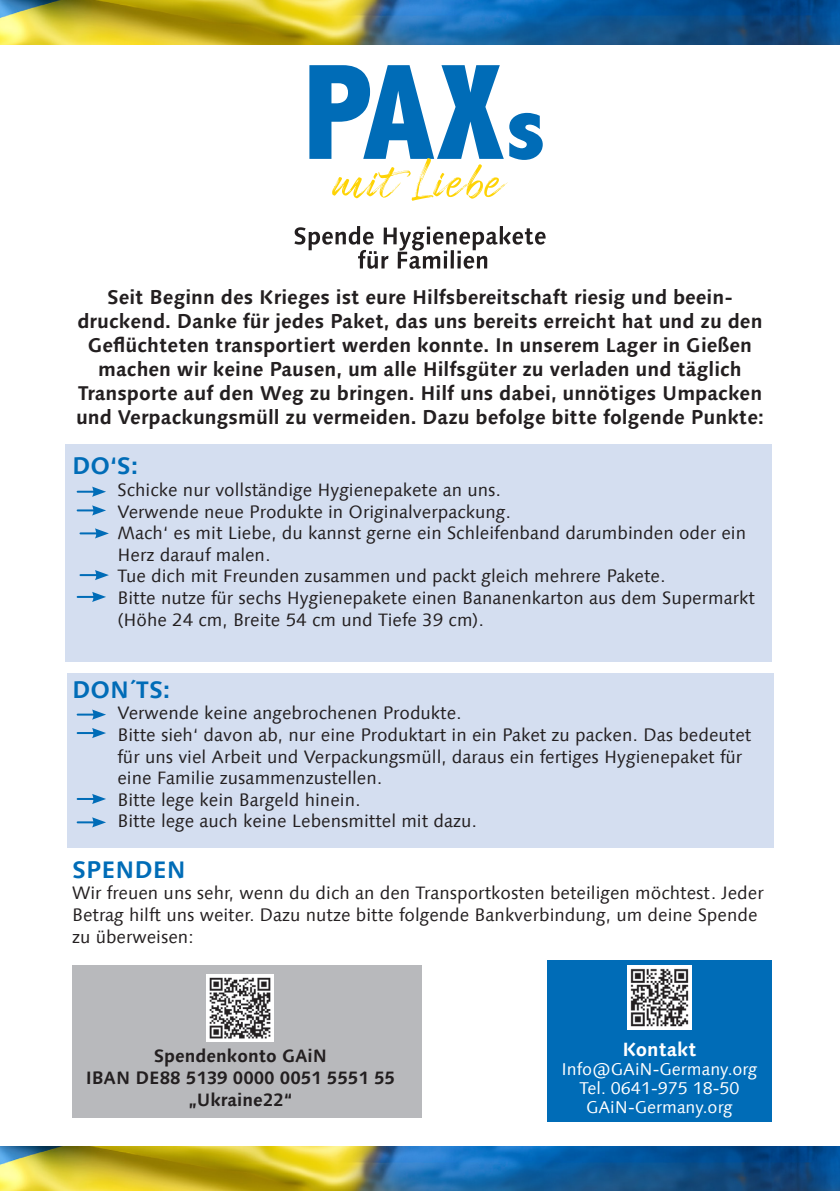
<style>
.page{position:relative;width:840px;height:1191px;background:#fff}
.page>*{position:absolute;margin:0;border:0;box-sizing:border-box;transform-origin:0 0}
.t1{font:700 24px "Linotype Syntax Com";color:#006cb7}
.t2{font:700 20px/24px "Linotype Syntax Com";color:#231f20;text-align:center}
.t3{font:700 19.2px "Linotype Syntax Com";color:#fff}
.t4{font:18px/21.6px "Linotype Syntax Com";color:#231f20}
.t5{font:700 18px "Linotype Syntax Com";color:#231f20}
.t6{font:17.2px "Linotype Syntax Com";color:#fff}
</style>
<div class="page">
<img style="left:0;top:1146px;width:839px;height:45px">
<img style="left:0;top:0;width:839px;height:45px">
<div style="left:72px;top:964px;width:350px;height:153px;background:#b8b9bc"></div>
<div style="left:66px;top:444px;width:705px;height:217px;background:#d4def0"></div>
<div style="left:67px;top:672px;width:705px;height:175px;background:#d4def0"></div>
<div style="left:547px;top:960px;width:224px;height:162px;background:#006cb7"></div>
<img style="left:627px;top:965px;width:63px;height:64px">
<svg style="left:78px;top:486px;width:28px;height:11px"></svg>
<svg style="left:78px;top:505px;width:28px;height:10px"></svg>
<svg style="left:80px;top:528px;width:29px;height:10px"></svg>
<svg style="left:80px;top:570px;width:29px;height:10px"></svg>
<svg style="left:78px;top:592px;width:28px;height:10px"></svg>
<svg style="left:78px;top:709px;width:28px;height:10px"></svg>
<svg style="left:78px;top:728px;width:28px;height:10px"></svg>
<svg style="left:78px;top:794px;width:28px;height:10px"></svg>
<svg style="left:78px;top:817px;width:28px;height:10px"></svg>
<svg style="left:294px;top:226px;width:251px;height:43px"></svg>
<svg style="left:309px;top:65px;width:233px;height:136px"></svg>
<img style="left:207px;top:974px;width:67px;height:67px">
<p class="t2" style="left:76px;top:285px;width:689px">Seit Beginn des Krieges ist eure Hilfsbereitschaft riesig und beein&shy;druckend. Danke für jedes Paket, das uns bereits erreicht hat und zu den Geflüchteten transportiert werden konnte. In unserem Lager in Gießen machen wir keine Pausen, um alle Hilfsgüter zu verladen und täglich Transporte auf den Weg zu bringen. Hilf uns dabei, unnötiges Umpacken und Verpackungsmüll zu vermeiden. Dazu befolge bitte folgende Punkte:</p>
<p class="t1" style="left:72px;top:451px;width:67px">DO‘S:</p>
<p class="t4" style="left:117px;top:479px;width:384px">Schicke nur vollständige Hygienepakete an uns.</p>
<p class="t4" style="left:117px;top:500px;width:394px">Verwende neue Produkte in Originalverpackung.</p>
<p class="t4" style="left:117px;top:522px;width:629px">Mach‘ es mit Liebe, du kannst gerne ein Schleifenband darumbinden oder ein<br>Herz darauf malen.</p>
<p class="t4" style="left:117px;top:565px;width:549px">Tue dich mit Freunden zusammen und packt gleich mehrere Pakete.</p>
<p class="t4" style="left:117px;top:587px;width:638px">Bitte nutze für sechs Hygienepakete einen Bananenkarton aus dem Supermarkt (Höhe 24 cm, Breite 54 cm und Tiefe 39 cm).</p>
<p class="t1" style="left:72px;top:674px;width:100px">DON´TS:</p>
<p class="t4" style="left:117px;top:702px;width:345px">Verwende keine angebrochenen Produkte.</p>
<p class="t4" style="left:117px;top:723px;width:635px">Bitte sieh‘ davon ab, nur eine Produktart in ein Paket zu packen. Das bedeutet für uns viel Arbeit und Verpackungsmüll, daraus ein fertiges Hygienepaket für eine Familie zusammenzustellen.</p>
<p class="t4" style="left:117px;top:788px;width:244px">Bitte lege kein Bargeld hinein.</p>
<p class="t4" style="left:117px;top:810px;width:360px">Bitte lege auch keine Lebensmittel mit dazu.</p>
<p class="t1" style="left:72px;top:854px;width:115px">SPENDEN</p>
<p class="t4" style="left:72px;top:882px;width:692px">Wir freuen uns sehr, wenn du dich an den Transportkosten beteiligen möchtest. Jeder<br>Betrag hilft uns weiter. Dazu nutze bitte folgende Bankverbindung, um deine Spende zu überweisen:</p>
<p class="t5" style="left:154px;top:1044px;width:174px">Spendenkonto GAiN</p>
<p class="t5" style="left:86px;top:1066px;width:310px">IBAN DE88 5139 0000 0051 5551 55</p>
<p class="t5" style="left:188px;top:1088px;width:105px">„Ukraine22“</p>
<p class="t3" style="left:622px;top:1036px;width:76px">Kontakt</p>
<p class="t6" style="left:561px;top:1058px;width:197px">Info@GAiN-Germany.org</p>
<p class="t6" style="left:579px;top:1077px;width:161px">Tel. 0641-975 18-50</p>
<p class="t6" style="left:586px;top:1096px;width:148px">GAiN-Germany.org</p>
</div>
